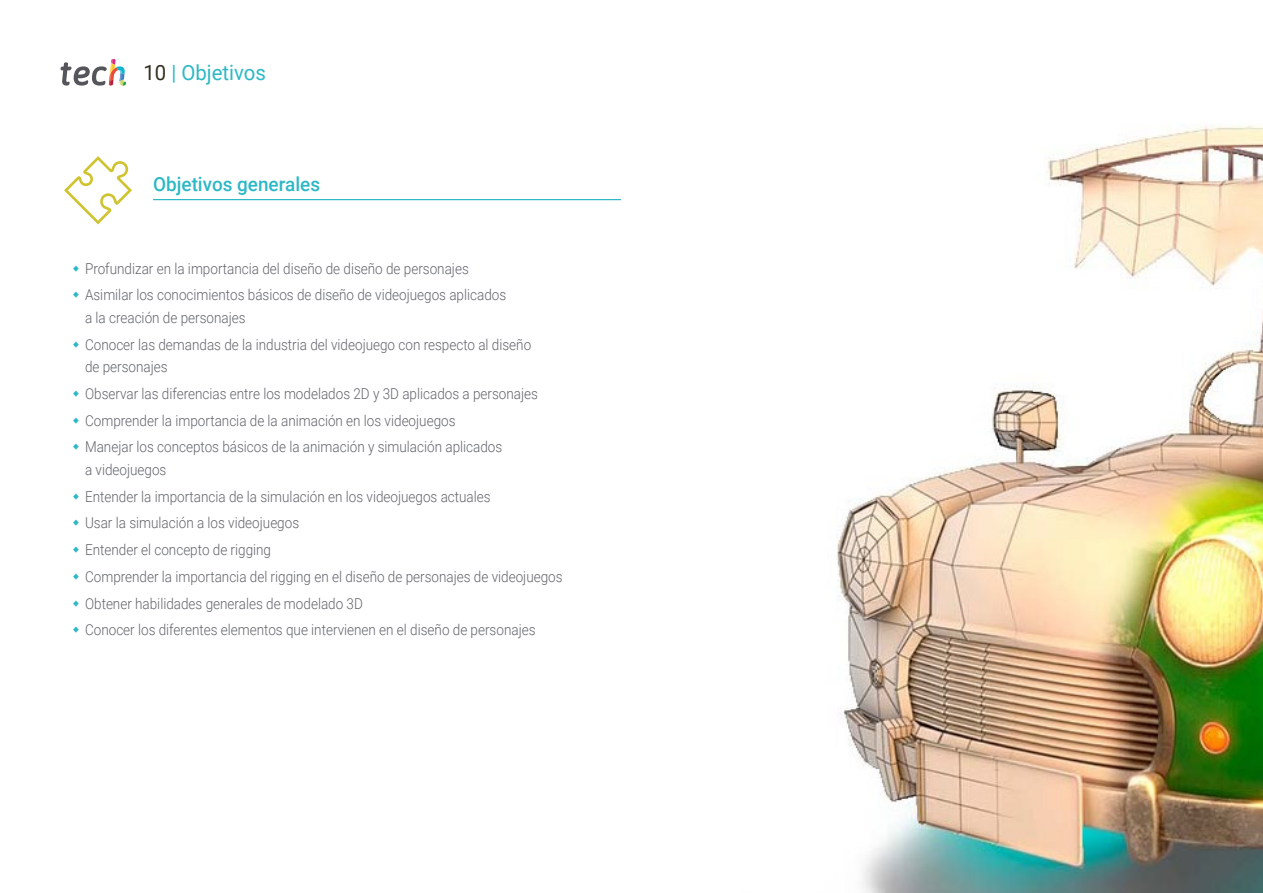
<style>
.page{position:relative;width:1263px;height:893px;background:#fff}
.page>*{position:absolute;margin:0;border:0;box-sizing:border-box;transform-origin:0 0}
.t1{font:21px "Roboto";color:#2db8c5}
.t2{font:500 19.5px "Roboto";color:#2db8c5}
.t3{font:300 15px/26.7px "Roboto";color:#61646a;scale:.9 1}
.s1{color:#312e20}
</style>
<div class="page">
<hr style="left:153px;top:199px;width:468px;height:1px;background:#2db8c5">
<svg style="left:64px;top:156px;width:68px;height:68px"></svg>
<img style="left:837px;top:125px;width:426px;height:768px">
<svg style="left:61px;top:59px;width:65px;height:27px"></svg>
<h1 class="t1" style="left:144px;top:57px;width:124px"><span class="s1">10</span> | Objetivos</h1>
<h2 class="t2" style="left:153px;top:171px;width:169px">Objetivos generales</h2>
<p class="t3" style="left:85px;top:254px;width:469px">Profundizar en la importancia del diseño de diseño de personajes<br>Asimilar los conocimientos básicos de diseño de videojuegos aplicados</p>
<p class="t3" style="left:85px;top:304px;width:497px">a la creación de personajes<br>Conocer las demandas de la industria del videojuego con respecto al diseño</p>
<p class="t3" style="left:85px;top:353px;width:505px">de personajes<br>Observar las diferencias entre los modelados 2D y 3D aplicados a personajes Comprender la importancia de la animación en los videojuegos<br>Manejar los conceptos básicos de la animación y simulación aplicados</p>
<p class="t3" style="left:85px;top:456px;width:532px">a videojuegos<br>Entender la importancia de la simulación en los videojuegos actuales<br>Usar la simulación a los videojuegos<br>Entender el concepto de rigging<br>Comprender la importancia del rigging en el diseño de personajes de videojuegos Obtener habilidades generales de modelado 3D<br>Conocer los diferentes elementos que intervienen en el diseño de personajes</p>
</div>
